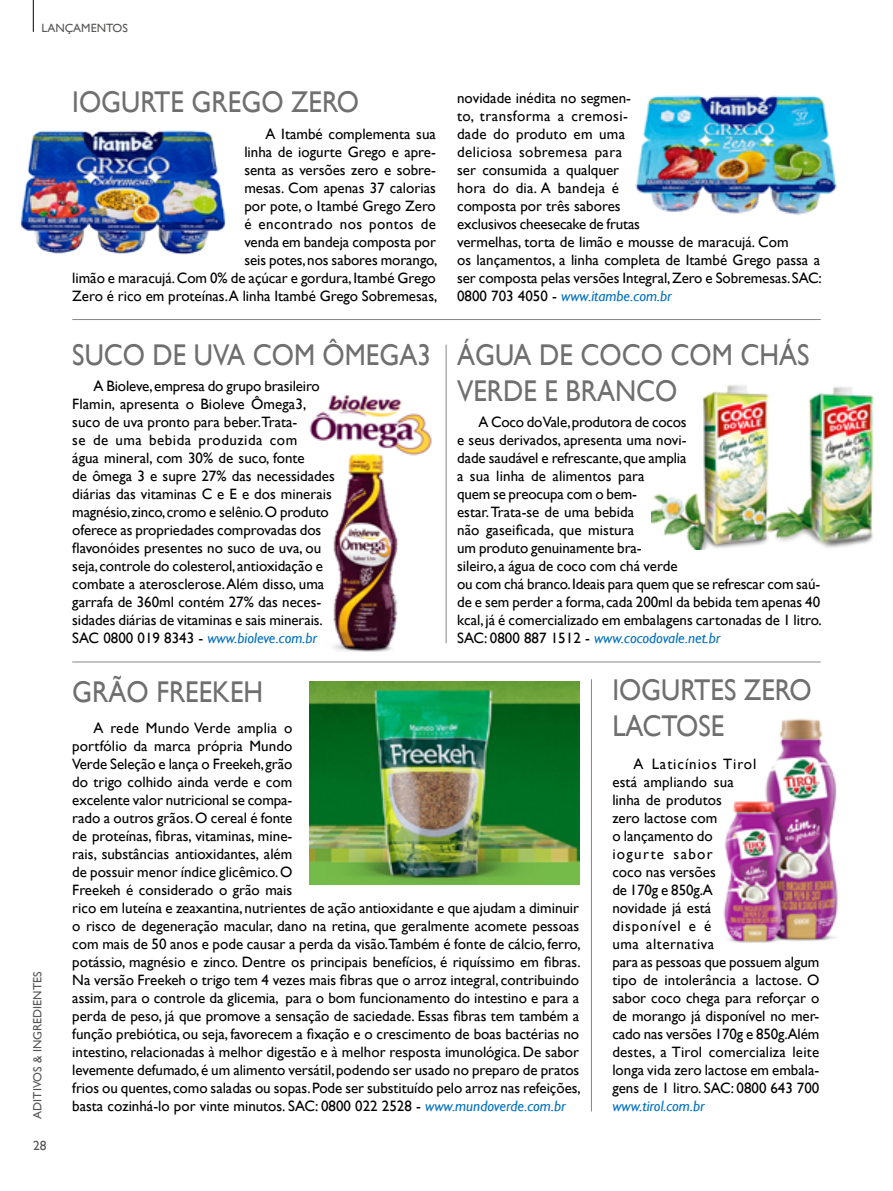
<style>
.page{position:relative;width:893px;height:1191px;background:#fff}
.page>*{position:absolute;margin:0;border:0;box-sizing:border-box;transform-origin:0 0}
.t1{font:30px/36px "Gill Sans";color:#706f6f;scale:.9 1}
.t2{font:15px/18px "Gill Sans";color:#000}
.t3{font:13.5px "Gill Sans";color:#575756}
.t4{font:12px "Gill Sans";color:#575756}
.s1{font-style:italic;color:#0070c0}
</style>
<div class="page">
<hr style="left:33px;top:0;width:1px;height:32px;background:#000">
<img style="left:723px;top:718px;width:115px;height:225px">
<img style="left:296px;top:395px;width:143px;height:268px">
<hr style="left:446px;top:344px;width:1px;height:299px;background:#878787">
<hr style="left:591px;top:679px;width:1px;height:432px;background:#878787">
<hr style="left:72px;top:319px;width:749px;height:1px;background:#878787">
<hr style="left:72px;top:661px;width:749px;height:1px;background:#878787">
<img style="left:309px;top:682px;width:270px;height:202px">
<img style="left:635px;top:95px;width:202px;height:120px">
<img style="left:20px;top:130px;width:206px;height:125px">
<img style="left:652px;top:385px;width:222px;height:164px">
<p class="t4" style="left:42px;top:21px;width:88px">LANÇAMENTOS</p>
<p class="t1" style="left:72px;top:85px;width:320px">IOGURTE GREGO ZERO</p>
<p class="t2" style="left:72px;top:125px;width:367px;text-align:right">A Itambé complementa sua<br>linha de iogurte Grego e apre-<br>senta as versões zero e sobre-<br>mesas. Com apenas 37 calorias<br>por pote, o Itambé Grego Zero<br>é encontrado nos pontos de<br>venda em bandeja composta por<br>seis potes, nos sabores morango,<br>limão e maracujá. Com 0% de açúcar e gordura, Itambé Grego Zero é rico em proteínas.A linha Itambé Grego Sobremesas,</p>
<p class="t1" style="left:72px;top:338px;width:400px">SUCO DE UVA COM ÔMEGA3</p>
<p class="t2" style="left:72px;top:377px;width:264px;text-indent:21px">A Bioleve, empresa do grupo brasileiro Flamin, apresenta o Bioleve Ômega3, suco de uva pronto para beber.Trata-<br>se de uma bebida produzida com<br>água mineral, com 30% de suco, fonte<br>de ômega 3 e supre 27% das necessidades diárias das vitaminas C e E e dos minerais magnésio, zinco, cromo e selênio. O produto oferece as propriedades comprovadas dos flavonóides presentes no suco de uva, ou seja, controle do colesterol, antioxidação e combate a aterosclerose. Além disso, uma garrafa de 360ml contém 27% das neces&shy;sidades diárias de vitaminas e sais minerais.<br>SAC 0800 019 8343 - <span class="s1">www.bioleve.com.br</span></p>
<p class="t2" style="left:457px;top:89px;width:366px">novidade inédita no segmen-<br>to, transforma a cremosi-<br>dade do produto em uma<br>deliciosa sobremesa para<br>ser consumida a qualquer<br>hora do dia. A bandeja é<br>composta por três sabores<br>exclusivos cheesecake de frutas<br>vermelhas, torta de limão e mousse de maracujá. Com<br>os lançamentos, a linha completa de Itambé Grego passa a ser composta pelas versões Integral, Zero e Sobremesas. SAC:<br>0800 703 4050 - <span class="s1">www.itambe.com.br</span></p>
<p class="t1" style="left:457px;top:338px;width:393px">ÁGUA DE COCO COM CHÁS<br>VERDE E BRANCO</p>
<p class="t2" style="left:457px;top:413px;width:366px;text-indent:21px">A Coco do Vale, produtora de cocos<br>e seus derivados, apresenta uma novi-<br>dade saudável e refrescante, que amplia<br>a sua linha de alimentos para<br>quem se preocupa com o bem-<br>estar. Trata-se de uma bebida<br>não gaseificada, que mistura<br>um produto genuinamente bra-<br>sileiro, a água de coco com chá verde<br>ou com chá branco. Ideais para quem que se refrescar com saú&shy;de e sem perder a forma, cada 200ml da bebida tem apenas 40 kcal, já é comercializado em embalagens cartonadas de 1 litro.<br>SAC: 0800 887 1512 - <span class="s1">www.cocodovale.net.br</span></p>
<p class="t4" style="left:30px;top:1118px;width:149px;rotate:-90deg">ADITIVOS &amp; INGREDIENTES</p>
<p class="t3" style="left:33px;top:1137px;width:15px">28</p>
<p class="t1" style="left:72px;top:674px;width:214px">GRÃO FREEKEH</p>
<p class="t2" style="left:72px;top:719px;width:510px;text-indent:21px">A rede Mundo Verde amplia o<br>portfólio da marca própria Mundo<br>Verde Seleção e lança o Freekeh, grão<br>do trigo colhido ainda verde e com<br>excelente valor nutricional se compa-<br>rado a outros grãos. O cereal é fonte<br>de proteínas, fibras, vitaminas, mine-<br>rais, substâncias antioxidantes, além<br>de possuir menor índice glicêmico. O<br>Freekeh é considerado o grão mais<br>rico em luteína e zeaxantina, nutrientes de ação antioxidante e que ajudam a diminuir o risco de degeneração macular, dano na retina, que geralmente acomete pessoas com mais de 50 anos e pode causar a perda da visão.Também é fonte de cálcio, ferro, potássio, magnésio e zinco. Dentre os principais benefícios, é riquíssimo em fibras.<br>Na versão Freekeh o trigo tem 4 vezes mais fibras que o arroz integral, contribuindo assim, para o controle da glicemia, para o bom funcionamento do intestino e para a perda de peso, já que promove a sensação de saciedade. Essas fibras tem também a função prebiótica, ou seja, favorecem a fixação e o crescimento de boas bactérias no intestino, relacionadas à melhor digestão e à melhor resposta imunológica. De sabor levemente defumado, é um alimento versátil, podendo ser usado no preparo de pratos frios ou quentes, como saladas ou sopas. Pode ser substituído pelo arroz nas refeições, basta cozinhá-lo por vinte minutos. SAC: 0800 022 2528 - <span class="s1">www.mundoverde.com.br</span></p>
<p class="t1" style="left:612px;top:672px;width:223px">IOGURTES ZERO<br>LACTOSE</p>
<p class="t2" style="left:612px;top:755px;width:209px;text-indent:21px">A Laticínios Tirol<br>está ampliando sua<br>linha de produtos<br>zero lactose com<br>o lançamento do<br>iogurte sabor<br>coco nas versões<br>de 170g e 850g.A<br>novidade já está<br>disponível e é<br>uma alternativa<br>para as pessoas que possuem algum tipo de intolerância a lactose. O sabor coco chega para reforçar o de morango já disponível no mer&shy;cado nas versões 170g e 850g.Além destes, a Tirol comercializa leite longa vida zero lactose em embala&shy;gens de 1 litro. SAC: 0800 643 700 <span class="s1">www.tirol.com.br</span></p>
</div>
